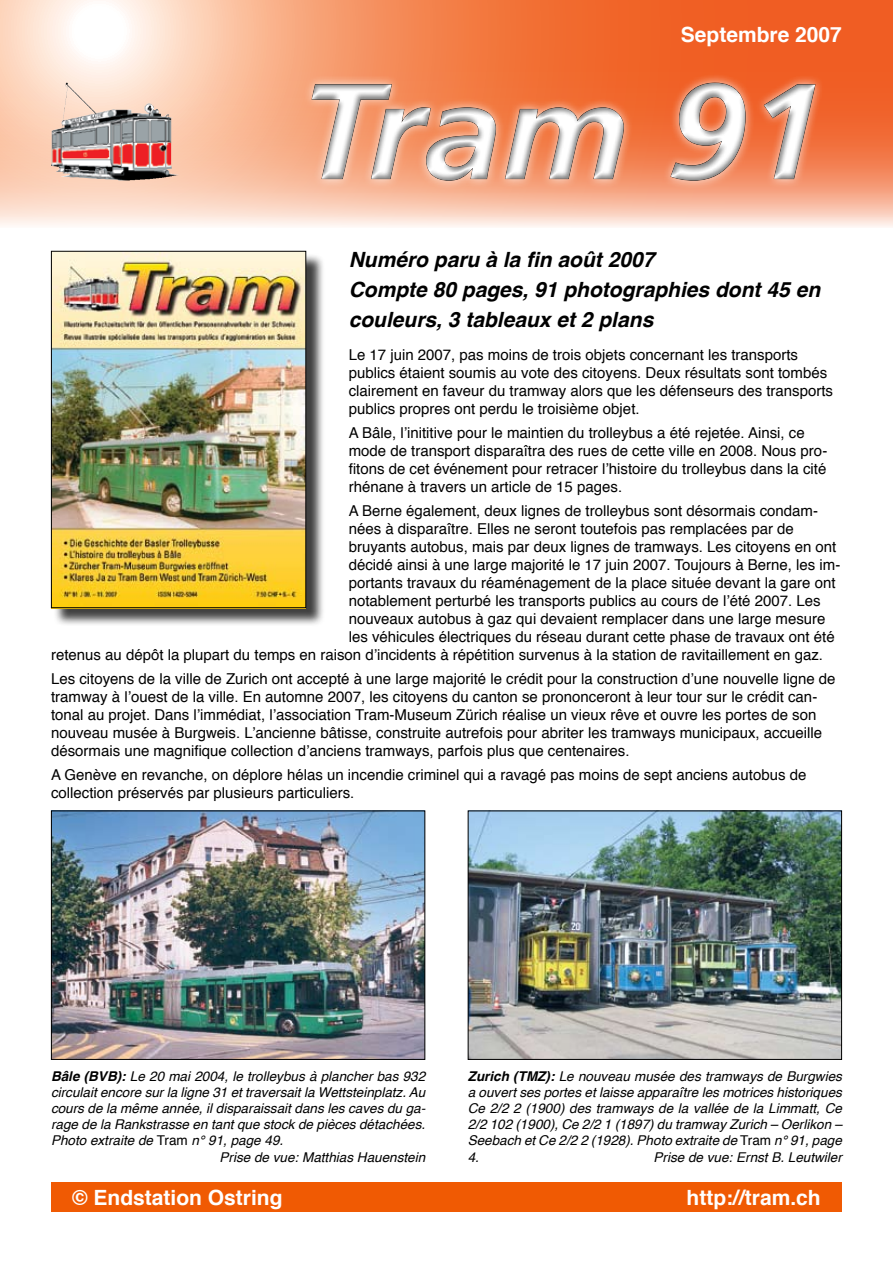
<style>
.page{position:relative;width:893px;height:1263px;background:#fff}
.page>*{position:absolute;margin:0;border:0;box-sizing:border-box;transform-origin:0 0}
.t1{font:italic 700 135px "Frutiger";color:#fff;scale:1.05 1}
.t2{font:italic 700 21px/30px "Helvetica";color:#000}
.t3{font:700 21px "Helvetica";color:#fff}
.t4{font:15px/18px "Helvetica";color:#000}
.t5{font:italic 13.5px/16.2px "Helvetica";color:#000;text-align:justify}
.s1{font-weight:700}
.s2{font-style:normal}
</style>
<div class="page">
<svg style="left:0;top:0;width:893px;height:226px"></svg>
<div style="left:51px;top:1182px;width:791px;height:30px;background:#f05a03"></div>
<img style="left:66px;top:83px;width:29px;height:31px">
<div style="left:53px;top:253px;width:278px;height:380px;background:#000;opacity:.75"></div>
<img style="left:53px;top:253px;width:251px;height:353px">
<div style="left:51px;top:251px;width:255px;height:357px;border:1px solid #000"></div>
<img style="left:53px;top:812px;width:370px;height:246px">
<div style="left:51px;top:810px;width:374px;height:250px;border:1px solid #000"></div>
<img style="left:470px;top:812px;width:370px;height:246px">
<div style="left:468px;top:810px;width:374px;height:250px;border:1px solid #000"></div>
<div style="left:302px;top:73px;width:591px;height:185px;background:#fff;opacity:.75"></div>
<div style="left:176px;top:48px;width:717px;height:162px;background:#000;opacity:.5"></div>
<h2 class="t3" style="left:681px;top:18px;width:163px">Septembre 2007</h2>
<h1 class="t1" style="left:300px;top:53px;width:502px">Tram 91</h1>
<h2 class="t2" style="left:349px;top:244px;width:473px">Numéro paru à la fin août 2007<br>Compte 80 pages, 91 photographies dont 45 en couleurs, 3 tableaux et 2 plans</h2>
<p class="t4" style="left:349px;top:346px;width:486px">Le 17 juin 2007, pas moins de trois objets concernant les transports publics étaient soumis au vote des citoyens. Deux résultats sont tombés clairement en faveur du tramway alors que les défenseurs des transports publics propres ont perdu le troisième objet.</p>
<p class="t4" style="left:349px;top:424px;width:480px">A Bâle, l’inititive pour le maintien du trolleybus a été rejetée. Ainsi, ce mode de transport disparaîtra des rues de cette ville en 2008. Nous pro&shy;fitons de cet événement pour retracer l’histoire du trolleybus dans la cité rhénane à travers un article de 15 pages.</p>
<p class="t4" style="left:349px;top:502px;width:471px">A Berne également, deux lignes de trolleybus sont désormais condam-</p>
<p class="t4" style="left:349px;top:520px;width:447px">nées à disparaître. Elles ne seront toutefois pas remplacées par de</p>
<p class="t4" style="left:349px;top:538px;width:489px">bruyants autobus, mais par deux lignes de tramways. Les citoyens en ont</p>
<p class="t4" style="left:349px;top:556px;width:493px">décidé ainsi à une large majorité le 17 juin 2007. Toujours à Berne, les im-</p>
<p class="t4" style="left:349px;top:574px;width:488px">portants travaux du réaménagement de la place située devant la gare ont</p>
<p class="t4" style="left:349px;top:592px;width:473px">notablement perturbé les transports publics au cours de l’été 2007. Les</p>
<p class="t4" style="left:349px;top:610px;width:478px">nouveaux autobus à gaz qui devaient remplacer dans une large mesure</p>
<p class="t4" style="left:349px;top:628px;width:488px">les véhicules électriques du réseau durant cette phase de travaux ont été</p>
<p class="t4" style="left:51px;top:646px;width:774px">retenus au dépôt la plupart du temps en raison d’incidents à répétition survenus à la station de ravitaillement en gaz.</p>
<p class="t4" style="left:51px;top:670px;width:786px">Les citoyens de la ville de Zurich ont accepté à une large majorité le crédit pour la construction d’une nouvelle ligne de tramway à l’ouest de la ville. En automne 2007, les citoyens du canton se prononceront à leur tour sur le crédit can&shy;tonal au projet. Dans l’immédiat, l’association Tram-Museum Zürich réalise un vieux rêve et ouvre les portes de son nouveau musée à Burgweis. L’ancienne bâtisse, construite autrefois pour abriter les tramways municipaux, accueille désormais une magnifique collection d’anciens tramways, parfois plus que centenaires.</p>
<p class="t4" style="left:51px;top:766px;width:757px">A Genève en revanche, on déplore hélas un incendie criminel qui a ravagé pas moins de sept anciens autobus de collection préservés par plusieurs particuliers.</p>
<p class="t5" style="left:51px;top:1068px;width:376px"><span class="s1">Bâle (BVB):</span> Le 20 mai 2004, le trolleybus à plancher bas 932</p>
<p class="t5" style="left:51px;top:1084px;width:376px">circulait encore sur la ligne 31 et traversait la Wettsteinplatz. Au</p>
<p class="t5" style="left:51px;top:1100px;width:376px">cours de la même année, il disparaissait dans les caves du ga-</p>
<p class="t5" style="left:51px;top:1116px;width:376px">rage de la Rankstrasse en tant que stock de pièces détachées.</p>
<p class="t5" style="left:51px;top:1133px;width:234px">Photo extraite de <span class="s2">Tram</span> n° 91, page 49.</p>
<p class="t5" style="left:220px;top:1149px;width:207px">Prise de vue: Matthias Hauenstein</p>
<p class="t5" style="left:468px;top:1068px;width:376px"><span class="s1">Zurich (TMZ):</span> Le nouveau musée des tramways de Burgwies a ouvert ses portes et laisse apparaître les motrices historiques Ce 2/2 2 (1900) des tramways de la vallée de la Limmatt, Ce 2/2 102 (1900), Ce 2/2 1 (1897) du tramway Zurich – Oerlikon – Seebach et Ce 2/2 2 (1928). Photo extraite de <span class="s2">Tram</span> n° 91, page 4.</p>
<p class="t5" style="left:654px;top:1149px;width:190px">Prise de vue: Ernst B. Leutwiler</p>
<h2 class="t3" style="left:72px;top:1180px;width:212px">© Endstation Ostring</h2>
<h2 class="t3" style="left:686px;top:1180px;width:136px">http://tram.ch</h2>
</div>
